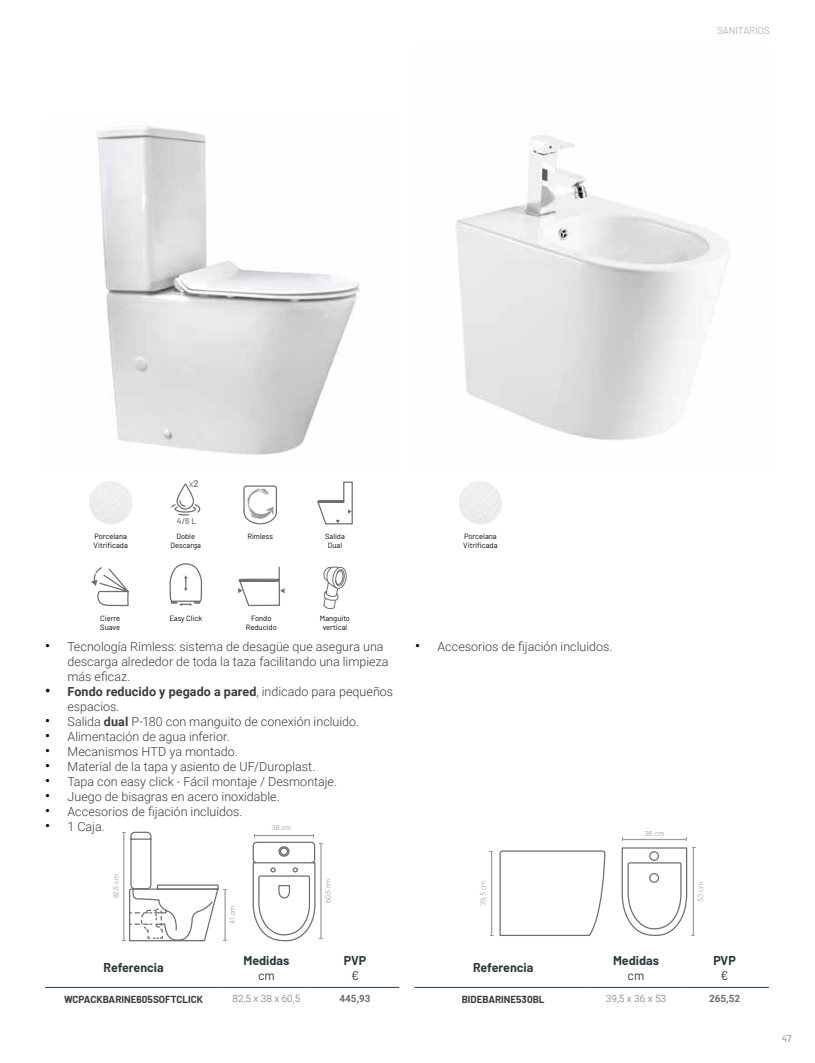
<style>
.page{position:relative;width:815px;height:1063px;background:#fff}
.page>*{position:absolute;margin:0;border:0;box-sizing:border-box;transform-origin:0 0}
.t1{font:300 12.5px/15px "Roboto";color:#3c3c3b}
.t2{font:700 12.5px "Barlow";color:#2c3a3d}
.t3{font:12.5px "Barlow";color:#2c3a3d}
.t4{font:700 10px "Barlow";color:#3c3c3b}
.t5{font:300 10px "Roboto";color:#706f6f}
.t6{font:300 10px "Barlow";color:#9f9f9f}
.t7{font:700 10px "Roboto";color:#706f6f}
.t8{font:300 9.62px "Barlow";color:#575756}
.t9{font:500 8.38px "Barlow";color:#706f6f}
.t10{font:7.62px/9.1px "Barlow";color:#000}
.t11{font:7.5px/9px "Barlow";color:#000;text-align:center}
.t12{font:300 7.5px "Roboto";color:#9d9d9c}
.t13{font:300 7.5px "Acumin Pro";color:#9d9d9c}
.t14{font:300 7.25px "Acumin Pro";color:#9d9d9c}
.s1{font-weight:500;color:#706f6f}
.s2{font-weight:400;font-size:15px;color:#000}
.s3{font-weight:700;font-size:15px;color:#000}
.s4{font-weight:700}
</style>
<div class="page">
<svg style="left:91px;top:567px;width:38px;height:39px"></svg>
<svg style="left:169px;top:563px;width:34px;height:43px"></svg>
<svg style="left:243px;top:485px;width:35px;height:40px"></svg>
<svg style="left:238px;top:578px;width:47px;height:29px"></svg>
<hr style="left:279px;top:567px;width:1px;height:38px;background:#706f6f">
<hr style="left:249px;top:605px;width:30px;height:1px;background:#706f6f">
<img style="left:97px;top:126px;width:263px;height:329px">
<hr style="left:45px;top:987px;width:177px;height:1px;background:#2c3a3d">
<hr style="left:222px;top:987px;width:89px;height:1px;background:#2c3a3d">
<hr style="left:311px;top:987px;width:88px;height:1px;background:#2c3a3d">
<svg style="left:317px;top:481px;width:36px;height:44px"></svg>
<svg style="left:122px;top:831px;width:105px;height:111px"></svg>
<svg style="left:252px;top:834px;width:71px;height:108px"></svg>
<hr style="left:415px;top:987px;width:177px;height:1px;background:#2c3a3d">
<hr style="left:592px;top:987px;width:88px;height:1px;background:#2c3a3d">
<hr style="left:680px;top:987px;width:89px;height:1px;background:#2c3a3d">
<img style="left:456px;top:135px;width:273px;height:305px">
<svg style="left:489px;top:837px;width:207px;height:99px"></svg>
<svg style="left:323px;top:567px;width:24px;height:43px"></svg>
<svg style="left:171px;top:484px;width:30px;height:32px"></svg>
<p class="t6" style="left:717px;top:23px;width:54px">SANITARIOS</p>
<p class="t8" style="left:189px;top:476px;width:11px">x<span class="s1">2</span></p>
<p class="t9" style="left:177px;top:515px;width:21px">4/6 L</p>
<p class="t10" style="left:94px;top:531px;width:36px">Porcelana<br>Vitrificada</p>
<p class="t11" style="left:247px;top:531px;width:27px">Rimless</p>
<p class="t11" style="left:171px;top:531px;width:32px">Doble<br>Descarga</p>
<p class="t11" style="left:325px;top:531px;width:21px">Salida<br>Dual</p>
<p class="t10" style="left:463px;top:531px;width:36px">Porcelana<br>Vitrificada</p>
<p class="t10" style="left:100px;top:613px;width:22px">Cierre<br>Suave</p>
<p class="t10" style="left:169px;top:613px;width:34px">Easy Click</p>
<p class="t10" style="left:246px;top:613px;width:32px;text-align:center">Fondo<br>Reducido</p>
<p class="t10" style="left:320px;top:613px;width:32px;text-align:center">Manguito vertical</p>
<p class="t1" style="left:68px;top:639px;width:323px;text-indent:-22px"><span class="s2">•</span> Tecnología Rimless: sistema de desagüe que asegura una descarga alrededor de toda la taza facilitando una limpieza más eficaz.</p>
<p class="t1" style="left:68px;top:684px;width:327px;text-indent:-22px"><span class="s3">•</span> <span class="s4">Fondo reducido y pegado a pared</span>, indicado para pequeños espacios.</p>
<p class="t1" style="left:45px;top:714px;width:316px"><span class="s2">•</span> Salida <span class="s4">dual</span> P-180 con manguito de conexión incluido.</p>
<p class="t1" style="left:45px;top:729px;width:186px"><span class="s2">•</span> Alimentación de agua inferior.</p>
<p class="t1" style="left:45px;top:744px;width:194px"><span class="s2">•</span> Mecanismos HTD ya montado.</p>
<p class="t1" style="left:45px;top:759px;width:272px"><span class="s2">•</span> Material de la tapa y asiento de UF/Duroplast.</p>
<p class="t1" style="left:45px;top:774px;width:294px"><span class="s2">•</span> Tapa con easy click - Fácil montaje / Desmontaje.</p>
<p class="t1" style="left:45px;top:789px;width:236px"><span class="s2">•</span> Juego de bisagras en acero inoxidable.</p>
<p class="t1" style="left:45px;top:804px;width:199px"><span class="s2">•</span> Accesorios de fijación incluidos.</p>
<p class="t1" style="left:45px;top:819px;width:61px"><span class="s2">•</span> 1 Caja.</p>
<p class="t14" style="left:272px;top:823px;width:21px">38 cm</p>
<p class="t1" style="left:415px;top:639px;width:199px"><span class="s2">•</span> Accesorios de fijación incluidos.</p>
<p class="t13" style="left:644px;top:829px;width:22px">36 cm</p>
<p class="t14" style="left:111px;top:898px;width:26px;rotate:-90deg">82,5 cm</p>
<p class="t14" style="left:227px;top:924px;width:19px;rotate:-90deg">41 cm</p>
<p class="t14" style="left:323px;top:903px;width:26px;rotate:-90deg">60,5 cm</p>
<p class="t12" style="left:478px;top:906px;width:28px;rotate:-90deg">39,5 cm</p>
<p class="t12" style="left:695px;top:902px;width:22px;rotate:-90deg">53 cm</p>
<p class="t2" style="left:103px;top:959px;width:62px">Referencia</p>
<p class="t2" style="left:243px;top:951px;width:47px">Medidas</p>
<p class="t3" style="left:258px;top:966px;width:18px">cm</p>
<p class="t2" style="left:344px;top:951px;width:24px">PVP</p>
<p class="t3" style="left:351px;top:966px;width:9px">€</p>
<p class="t2" style="left:473px;top:959px;width:62px">Referencia</p>
<p class="t2" style="left:613px;top:951px;width:47px">Medidas</p>
<p class="t3" style="left:628px;top:966px;width:18px">cm</p>
<p class="t2" style="left:713px;top:951px;width:24px">PVP</p>
<p class="t3" style="left:721px;top:966px;width:9px">€</p>
<p class="t4" style="left:64px;top:992px;width:141px">WCPACKBARINE605SOFTCLICK</p>
<p class="t5" style="left:233px;top:991px;width:69px">82,5 x 38 x 60,5</p>
<p class="t7" style="left:339px;top:991px;width:33px">445,93</p>
<p class="t4" style="left:462px;top:992px;width:84px">BIDEBARINE530BL</p>
<p class="t5" style="left:606px;top:991px;width:62px">39,5 x 36 x 53</p>
<p class="t7" style="left:709px;top:991px;width:33px">265,52</p>
<p class="t6" style="left:782px;top:1031px;width:11px">47</p>
</div>
